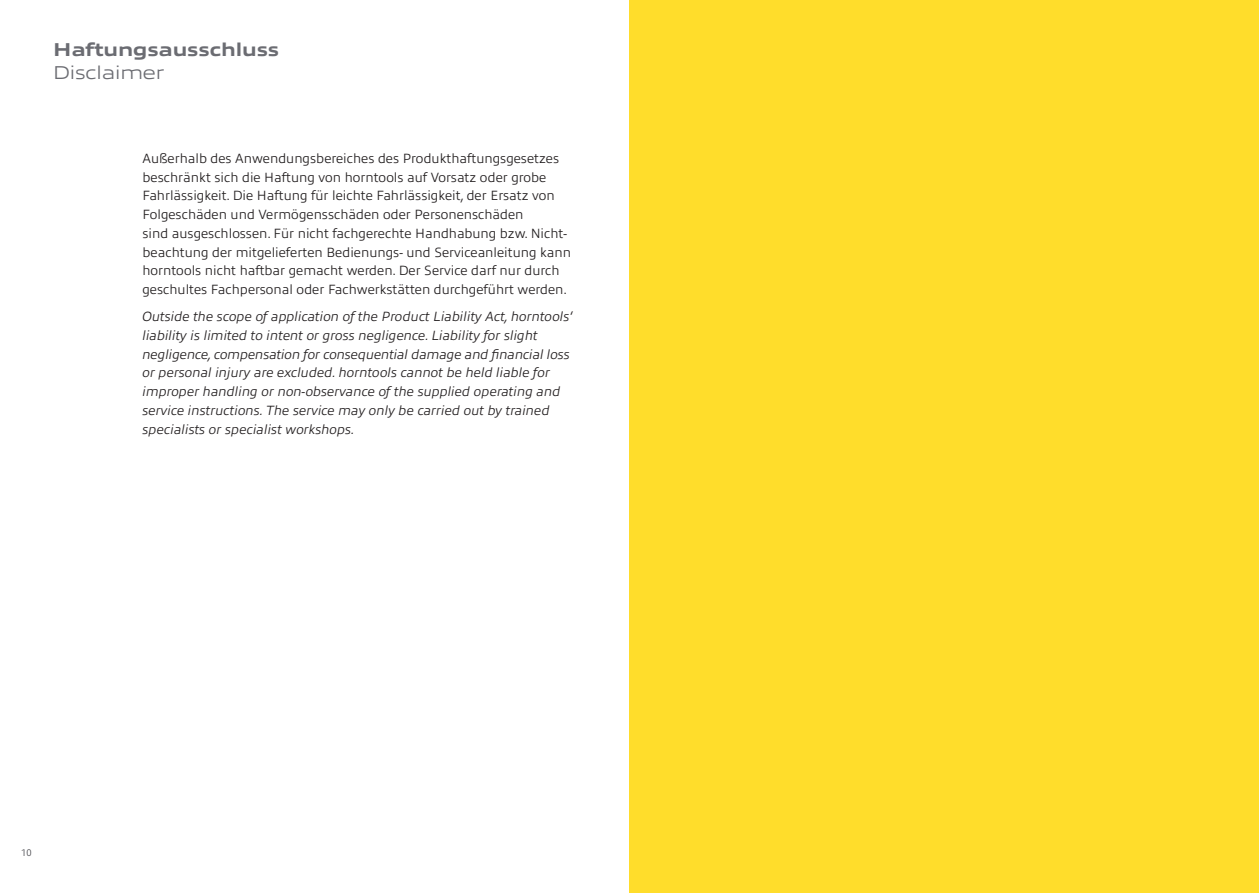
<style>
.page{position:relative;width:1259px;height:893px;background:#fff}
.page>*{position:absolute;margin:0;border:0;box-sizing:border-box;transform-origin:0 0}
.Heading_Kapitel{font:800 18.75px "Allumi Std Extended";letter-spacing:-.01em;color:#6b6c72}
.Heading_Kapitel-2{font:300 18.75px "Allumi Std Extended";letter-spacing:-.01em;color:#6b6c72}
.Text_DE{font:300 13.5px/18.8px "Allumi Std";color:#231f20}
.Text_EN{font:italic 300 13.5px/18.8px "Allumi Std";color:#231f20}
.t1{font:300 9.75px "Allumi Std";color:#47474c}
</style>
<div class="page">
<div style="left:629px;top:0;width:630px;height:893px;background:#ffdd2b"></div>
<p class="Heading_Kapitel" style="left:53px;top:40px;width:227px">Haftungsausschluss</p>
<p class="Heading_Kapitel-2" style="left:53px;top:62px;width:113px">Disclaimer</p>
<p class="Text_DE" style="left:142px;top:149px;width:430px">Außerhalb des Anwendungsbereiches des Produkthaftungsgesetzes beschränkt sich die Haftung von horntools auf Vorsatz oder grobe Fahrlässigkeit. Die Haftung für leichte Fahrlässigkeit, der Ersatz von Folgeschäden und Vermögensschäden oder Personenschäden<br>sind ausgeschlossen. Für nicht fachgerechte Handhabung bzw. Nicht&shy;beachtung der mitgelieferten Bedienungs- und Serviceanleitung kann horntools nicht haftbar gemacht werden. Der Service darf nur durch geschultes Fachpersonal oder Fachwerkstätten durchgeführt werden.</p>
<p class="Text_EN" style="left:142px;top:307px;width:432px">Outside the scope of application of the Product Liability Act, horntools‘ liability is limited to intent or gross negligence. Liability for slight negligence, compensation for consequential damage and financial loss or personal injury are excluded. horntools cannot be held liable for improper handling or non-observance of the supplied operating and service instructions. The service may only be carried out by trained specialists or specialist workshops.</p>
<p class="t1" style="left:21px;top:847px;width:12px">10</p>
</div>
